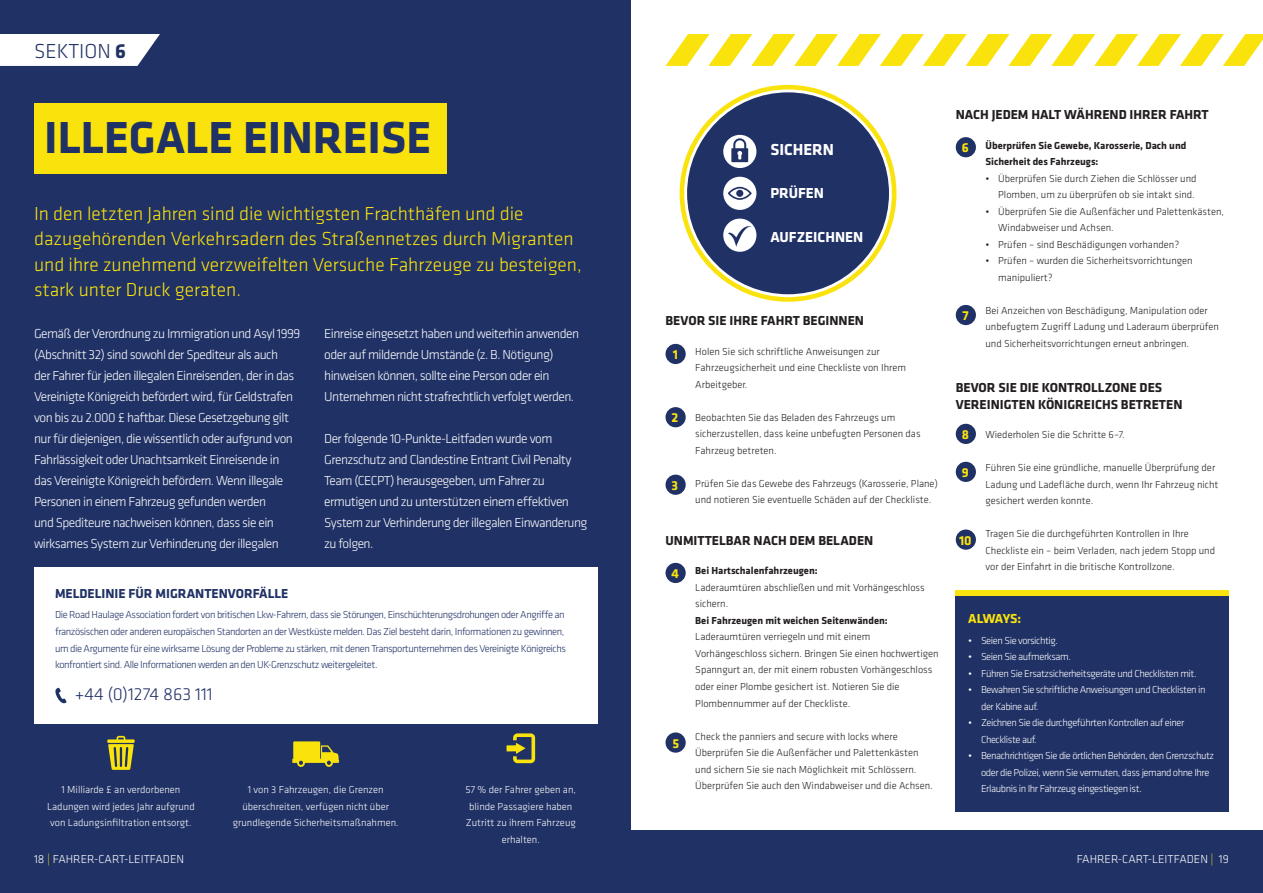
<style>
.page{position:relative;width:1263px;height:893px;background:#203165}
.page>*{position:absolute;margin:0;border:0;box-sizing:border-box;transform-origin:0 0}
.t1{font:700 46.5px "Klavika Basic";color:#203165}
.t2{font:300 21px "Klavika Basic";color:#203165}
.t3{font:300 19.5px/25.5px "Klavika Basic";color:#fae30d}
.t4{font:300 18px "Klavika Basic";color:#203165}
.t5{font:700 16.5px "Klavika Basic";color:#fff}
.t6{font:700 15px "Klavika Basic";color:#fff}
.t7{font:300 13.5px/21px "Klavika Basic";letter-spacing:-.04em;color:#fff}
.t8{font:700 13.5px/16.5px "Klavika Basic";color:#231f20}
.t9{font:700 13.5px "Klavika Basic";color:#203165}
.t10{font:700 13.5px "Klavika Basic";letter-spacing:-.025em;color:#fae30d}
.t11{font:300 12px "Klavika Basic";color:#fff}
.t12{font:300 10.5px/16.5px "Klavika Basic";color:#231f20}
.t13{font:300 10.5px/16.5px "Klavika Basic";letter-spacing:-.04em;color:#203165}
.t14{font:300 10.5px/16.5px "Klavika Basic";letter-spacing:-.04em;color:#fff}
.t15{font:300 10.5px/16.5px "Klavika Basic";color:#fff;text-align:center}
.t16{font:700 10.5px/16.5px "Klavika Basic";color:#231f20}
.s1{font-weight:700}
.s2{color:#fae30d}
</style>
<div class="page">
<div style="left:631px;top:0;width:632px;height:829px;background:#fff"></div>
<svg style="left:665px;top:34px;width:598px;height:32px"></svg>
<div style="left:34px;top:103px;width:412px;height:71px;background:#fae30d"></div>
<svg style="left:292px;top:741px;width:47px;height:26px"></svg>
<div style="left:665px;top:407px;width:21px;height:20px;background:#203165;border-radius:50%"></div>
<div style="left:665px;top:475px;width:21px;height:20px;background:#203165;border-radius:50%"></div>
<div style="left:665px;top:344px;width:21px;height:20px;background:#203165;border-radius:50%"></div>
<div style="left:665px;top:563px;width:21px;height:20px;background:#203165;border-radius:50%"></div>
<div style="left:956px;top:305px;width:20px;height:20px;background:#203165;border-radius:50%"></div>
<div style="left:956px;top:424px;width:20px;height:20px;background:#203165;border-radius:50%"></div>
<div style="left:956px;top:462px;width:20px;height:20px;background:#203165;border-radius:50%"></div>
<div style="left:956px;top:529px;width:20px;height:21px;background:#203165;border-radius:50%"></div>
<div style="left:687px;top:92px;width:202px;height:202px;background:#203165;border-radius:50%"></div>
<div style="left:680px;top:85px;width:216px;height:217px;border:5px solid #fae30d;border-radius:50%"></div>
<div style="left:723px;top:135px;width:33px;height:33px;background:#fff;border-radius:50%"></div>
<svg style="left:731px;top:138px;width:17px;height:24px"></svg>
<div style="left:723px;top:177px;width:33px;height:33px;background:#fff;border-radius:50%"></div>
<svg style="left:728px;top:187px;width:24px;height:13px"></svg>
<div style="left:736px;top:190px;width:7px;height:7px;background:#203165;border-radius:50%"></div>
<div style="left:723px;top:219px;width:33px;height:33px;background:#fff;border-radius:50%"></div>
<svg style="left:728px;top:223px;width:24px;height:24px"></svg>
<div style="left:956px;top:591px;width:273px;height:221px;background:#203165"></div>
<div style="left:956px;top:590px;width:273px;height:5px;background:#fae30d"></div>
<div style="left:34px;top:568px;width:563px;height:156px;background:#fff"></div>
<svg style="left:0;top:34px;width:160px;height:32px;background:#eeeff3"></svg>
<svg style="left:107px;top:736px;width:28px;height:34px"></svg>
<svg style="left:506px;top:733px;width:29px;height:30px"></svg>
<svg style="left:55px;top:688px;width:12px;height:15px"></svg>
<div style="left:665px;top:732px;width:21px;height:21px;background:#203165;border-radius:50%"></div>
<div style="left:956px;top:137px;width:20px;height:20px;background:#203165;border-radius:50%"></div>
<p class="t2" style="left:34px;top:39px;width:94px">SEKTION <span class="s1">6</span></p>
<p class="t1" style="left:44px;top:104px;width:388px">ILLEGALE EINREISE</p>
<p class="t3" style="left:34px;top:200px;width:549px">In den letzten Jahren sind die wichtigsten Frachthäfen und die dazugehörenden Verkehrsadern des Straßennetzes durch Migranten und ihre zunehmend verzweifelten Versuche Fahrzeuge zu besteigen, stark unter Druck geraten.</p>
<p class="t7" style="left:34px;top:322px;width:268px">Gemäß der Verordnung zu Immigration und Asyl 1999 (Abschnitt 32) sind sowohl der Spediteur als auch<br>der Fahrer für jeden illegalen Einreisenden, der in das Vereinigte Königreich befördert wird, für Geldstrafen von bis zu 2.000 £ haftbar. Diese Gesetzgebung gilt nur für diejenigen, die wissentlich oder aufgrund von Fahrlässigkeit oder Unachtsamkeit Einreisende in das Vereinigte Königreich befördern. Wenn illegale Personen in einem Fahrzeug gefunden werden<br>und Spediteure nachweisen können, dass sie ein wirksames System zur Verhinderung der illegalen</p>
<p class="t7" style="left:324px;top:322px;width:256px">Einreise eingesetzt haben und weiterhin anwenden oder auf mildernde Umstände (z. B. Nötigung) hinweisen können, sollte eine Person oder ein Unternehmen nicht strafrechtlich verfolgt werden.</p>
<p class="t7" style="left:324px;top:427px;width:265px">Der folgende 10-Punkte-Leitfaden wurde vom Grenzschutz and Clandestine Entrant Civil Penalty Team (CECPT) herausgegeben, um Fahrer zu ermutigen und zu unterstützen einem effektiven System zur Verhinderung der illegalen Einwanderung zu folgen.</p>
<p class="t9" style="left:55px;top:583px;width:235px">MELDELINIE FÜR MIGRANTENVORFÄLLE</p>
<p class="t13" style="left:55px;top:607px;width:512px">Die Road Haulage Association fordert von britischen Lkw-Fahrern, dass sie Störungen, Einschüchterungsdrohungen oder Angriffe an französischen oder anderen europäischen Standorten an der Westküste melden. Das Ziel besteht darin, Informationen zu gewinnen, um die Argumente für eine wirksame Lösung der Probleme zu stärken, mit denen Transportunternehmen des Vereinigte Königreichs konfrontiert sind. Alle Informationen werden an den UK-Grenzschutz weitergeleitet.</p>
<p class="t4" style="left:75px;top:683px;width:140px">+44 (0)1274 863 111</p>
<p class="t15" style="left:47px;top:781px;width:149px">1 Milliarde £ an verdorbenen<br>Ladungen wird jedes Jahr aufgrund von Ladungsinfiltration entsorgt.</p>
<p class="t15" style="left:233px;top:781px;width:168px">1 von 3 Fahrzeugen, die Grenzen überschreiten, verfügen nicht über grundlegende Sicherheitsmaßnahmen.</p>
<p class="t15" style="left:466px;top:781px;width:112px">57 % der Fahrer geben an, blinde Passagiere haben<br>Zutritt zu ihrem Fahrzeug erhalten.</p>
<p class="t5" style="left:770px;top:137px;width:65px">SICHERN</p>
<p class="t6" style="left:770px;top:182px;width:55px">PRÜFEN</p>
<p class="t6" style="left:770px;top:226px;width:94px">AUFZEICHNEN</p>
<p class="t8" style="left:665px;top:312px;width:200px">BEVOR SIE IHRE FAHRT BEGINNEN</p>
<p class="t12" style="left:695px;top:343px;width:212px">Holen Sie sich schriftliche Anweisungen zur<br>Fahrzeugsicherheit und eine Checkliste von Ihrem<br>Arbeitgeber.</p>
<p class="t12" style="left:695px;top:409px;width:227px">Beobachten Sie das Beladen des Fahrzeugs um sicherzustellen, dass keine unbefugten Personen das<br>Fahrzeug betreten.</p>
<p class="t12" style="left:695px;top:475px;width:244px">Prüfen Sie das Gewebe des Fahrzeugs (Karosserie, Plane) und notieren Sie eventuelle Schäden auf der Checkliste.</p>
<p class="t8" style="left:665px;top:532px;width:209px">UNMITTELBAR NACH DEM BELADEN</p>
<p class="t16" style="left:695px;top:562px;width:124px">Bei Hartschalenfahrzeugen:</p>
<p class="t12" style="left:695px;top:579px;width:231px">Laderaumtüren abschließen und mit Vorhängeschloss sichern.</p>
<p class="t16" style="left:695px;top:612px;width:194px">Bei Fahrzeugen mit weichen Seitenwänden:</p>
<p class="t12" style="left:695px;top:629px;width:245px">Laderaumtüren verriegeln und mit einem Vorhängeschloss sichern. Bringen Sie einen hochwertigen Spanngurt an, der mit einem robusten Vorhängeschloss oder einer Plombe gesichert ist. Notieren Sie die Plombennummer auf der Checkliste.</p>
<p class="t12" style="left:695px;top:728px;width:239px">Check the panniers and secure with locks where Überprüfen Sie die Außenfächer und Palettenkästen und sichern Sie sie nach Möglichkeit mit Schlössern.<br>Überprüfen Sie auch den Windabweiser und die Achsen.</p>
<p class="t10" style="left:673px;top:345px;width:7px">1</p>
<p class="t10" style="left:671px;top:408px;width:8px">2</p>
<p class="t10" style="left:671px;top:476px;width:8px">3</p>
<p class="t10" style="left:671px;top:564px;width:9px">4</p>
<p class="t10" style="left:672px;top:733px;width:8px">5</p>
<p class="t8" style="left:956px;top:106px;width:255px">NACH JEDEM HALT WÄHREND IHRER FAHRT</p>
<p class="t16" style="left:985px;top:136px;width:202px">Überprüfen Sie Gewebe, Karosserie, Dach und<br>Sicherheit des Fahrzeugs:</p>
<p class="t12" style="left:985px;top:170px;width:213px;text-align:right">• Überprüfen Sie durch Ziehen die Schlösser und<br>Plomben, um zu überprüfen ob sie intakt sind.</p>
<p class="t12" style="left:998px;top:203px;width:227px;text-indent:-13px">• Überprüfen Sie die Außenfächer und Palettenkästen,<br>Windabweiser und Achsen.</p>
<p class="t12" style="left:985px;top:236px;width:195px">• Prüfen – sind Beschädigungen vorhanden?</p>
<p class="t12" style="left:998px;top:252px;width:196px;text-indent:-13px">• Prüfen – wurden die Sicherheitsvorrichtungen manipuliert?</p>
<p class="t12" style="left:985px;top:302px;width:235px">Bei Anzeichen von Beschädigung, Manipulation oder unbefugtem Zugriff Ladung und Laderaum überprüfen und Sicherheitsvorrichtungen erneut anbringen.</p>
<p class="t8" style="left:956px;top:379px;width:228px">BEVOR SIE DIE KONTROLLZONE DES<br>VEREINIGTEN KÖNIGREICHS BETRETEN</p>
<p class="t12" style="left:985px;top:426px;width:141px">Wiederholen Sie die Schritte 6–7.</p>
<p class="t12" style="left:985px;top:459px;width:234px">Führen Sie eine gründliche, manuelle Überprüfung der<br>Ladung und Ladefläche durch, wenn Ihr Fahrzeug nicht gesichert werden konnte.</p>
<p class="t12" style="left:985px;top:525px;width:231px">Tragen Sie die durchgeführten Kontrollen in Ihre<br>Checkliste ein – beim Verladen, nach jedem Stopp und vor der Einfahrt in die britische Kontrollzone.</p>
<p class="t10" style="left:962px;top:138px;width:8px">6</p>
<p class="t10" style="left:962px;top:306px;width:8px">7</p>
<p class="t10" style="left:962px;top:425px;width:9px">8</p>
<p class="t10" style="left:962px;top:463px;width:8px">9</p>
<p class="t10" style="left:959px;top:530px;width:14px">10</p>
<p class="t10" style="left:968px;top:609px;width:55px">ALWAYS:</p>
<p class="t14" style="left:968px;top:632px;width:91px">• Seien Sie vorsichtig.</p>
<p class="t14" style="left:968px;top:648px;width:104px">• Seien Sie aufmerksam.</p>
<p class="t14" style="left:968px;top:665px;width:230px">• Führen Sie Ersatzsicherheitsgeräte und Checklisten mit.</p>
<p class="t14" style="left:981px;top:681px;width:226px;text-indent:-13px">• Bewahren Sie schriftliche Anweisungen und Checklisten in der Kabine auf.</p>
<p class="t14" style="left:981px;top:714px;width:205px;text-indent:-13px">• Zeichnen Sie die durchgeführten Kontrollen auf einer<br>Checkliste auf.</p>
<p class="t14" style="left:981px;top:747px;width:235px;text-indent:-13px">• Benachrichtigen Sie die örtlichen Behörden, den Grenzschutz oder die Polizei, wenn Sie vermuten, dass jemand ohne Ihre<br>Erlaubnis in Ihr Fahrzeug eingestiegen ist.</p>
<p class="t11" style="left:34px;top:851px;width:152px">18 <span class="s2">|</span> FAHRER-CART-LEITFADEN</p>
<p class="t11" style="left:1077px;top:851px;width:154px">FAHRER-CART-LEITFADEN <span class="s2">|</span> 19</p>
</div>
